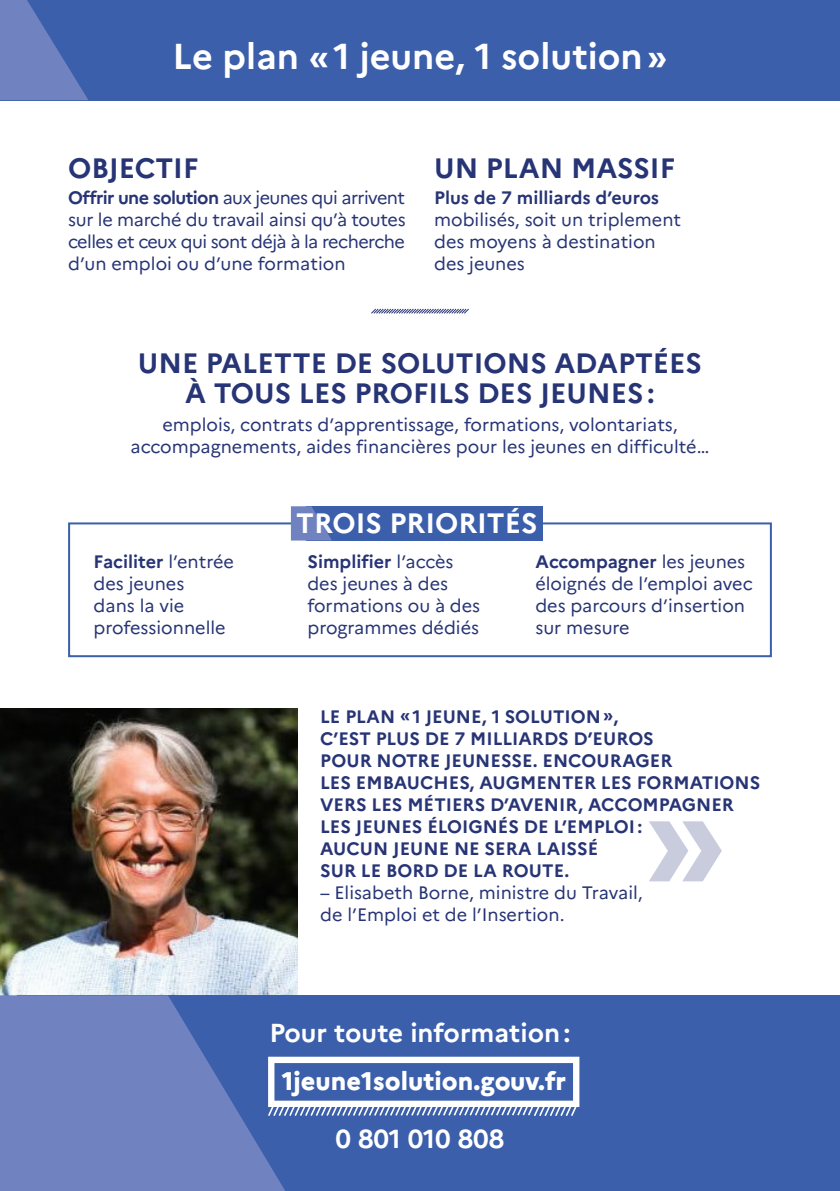
<style>
.page{position:relative;width:840px;height:1191px;background:#fff}
.page>*{position:absolute;margin:0;border:0;box-sizing:border-box;transform-origin:0 0}
.t1{font:700 150px "Marianne";color:#273475}
.t2{font:700 36px "Marianne";color:#fff}
.t3{font:700 28px/30px "Marianne";color:#273475;text-align:center}
.t4{font:700 28px "Marianne";color:#fff}
.t5{font:700 26px "Marianne";color:#fff}
.t6{font:800 25.4px "Marianne";color:#fff}
.t7{font:18px/22px "Marianne";color:#273475}
.t8{font:700 18px/22px "Marianne";color:#273475}
.s1{font-weight:700}
</style>
<div class="page">
<div style="left:68px;top:522px;width:703px;height:135px;border:2px solid #3b5faa"></div>
<img style="left:0;top:708px;width:297px;height:287px">
<div style="left:17px;top:995px;width:822px;height:196px;background:#3b5faa"></div>
<svg style="left:0;top:995px;width:285px;height:196px;fill:#7082bf"></svg>
<div style="left:306px;top:506px;width:236px;height:34px;background:#3b5faa"></div>
<svg style="left:291px;top:506px;width:41px;height:34px"></svg>
<svg style="left:371px;top:308px;width:98px;height:6px"></svg>
<div style="left:0;top:0;width:839px;height:100px;background:#3b5faa"></div>
<svg style="left:0;top:0;width:88px;height:100px"></svg>
<svg style="left:268px;top:1056px;width:311px;height:60px"></svg>
<h2 class="t2" style="left:172px;top:34px;width:496px">Le plan «1 jeune, 1 solution»</h2>
<h3 class="t3" style="left:68px;top:153px;width:132px">OBJECTIF</h3>
<h3 class="t3" style="left:434px;top:153px;width:242px">UN PLAN MASSIF</h3>
<p class="t7" style="left:68px;top:187px;width:339px;text-align:justify"><span class="s1">Offrir une solution</span> aux jeunes qui arrivent sur le marché du travail ainsi qu’à toutes celles et ceux qui sont déjà à la recherche d’un emploi ou d’une formation</p>
<p class="t8" style="left:434px;top:187px;width:226px">Plus de 7 milliards d’euros</p>
<p class="t7" style="left:434px;top:209px;width:248px">mobilisés, soit un triplement des moyens à destination des jeunes</p>
<h3 class="t3" style="left:138px;top:348px;width:565px">UNE PALETTE DE SOLUTIONS ADAPTÉES<br>À TOUS LES PROFILS DES JEUNES:</h3>
<p class="t7" style="left:130px;top:413px;width:580px;text-align:center">emplois, contrats d’apprentissage, formations, volontariats, accompagnements, aides financières pour les jeunes en difficulté…</p>
<h3 class="t4" style="left:296px;top:506px;width:243px">TROIS PRIORITÉS</h3>
<p class="t7" style="left:94px;top:550px;width:142px"><span class="s1">Faciliter</span> l’entrée des jeunes<br>dans la vie professionnelle</p>
<p class="t7" style="left:307px;top:550px;width:174px"><span class="s1">Simplifier</span> l’accès des jeunes à des formations ou à des programmes dédiés</p>
<p class="t7" style="left:535px;top:550px;width:219px"><span class="s1">Accompagner</span> les jeunes éloignés de l’emploi avec des parcours d’insertion sur mesure</p>
<p class="t8" style="left:320px;top:705px;width:441px">LE PLAN «1 JEUNE, 1 SOLUTION»,<br>C’EST PLUS DE 7 MILLIARDS D’EUROS<br>POUR NOTRE JEUNESSE. ENCOURAGER<br>LES EMBAUCHES, AUGMENTER LES FORMATIONS<br>VERS LES MÉTIERS D’AVENIR, ACCOMPAGNER<br>LES JEUNES ÉLOIGNÉS DE L’EMPLOI:<br>AUCUN JEUNE NE SERA LAISSÉ<br>SUR LE BORD DE LA ROUTE.</p>
<p class="t7" style="left:320px;top:881px;width:324px">– Elisabeth Borne, ministre du Travail, de l’Emploi et de l’Insertion.</p>
<h1 class="t1" style="left:642px;top:759px;width:86px">»</h1>
<h3 class="t5" style="left:269px;top:1017px;width:302px">Pour toute information:</h3>
<h3 class="t6" style="left:282px;top:1065px;width:285px">1jeune1solution.gouv.fr</h3>
<h3 class="t5" style="left:335px;top:1123px;width:170px">0 801 010 808</h3>
</div>
